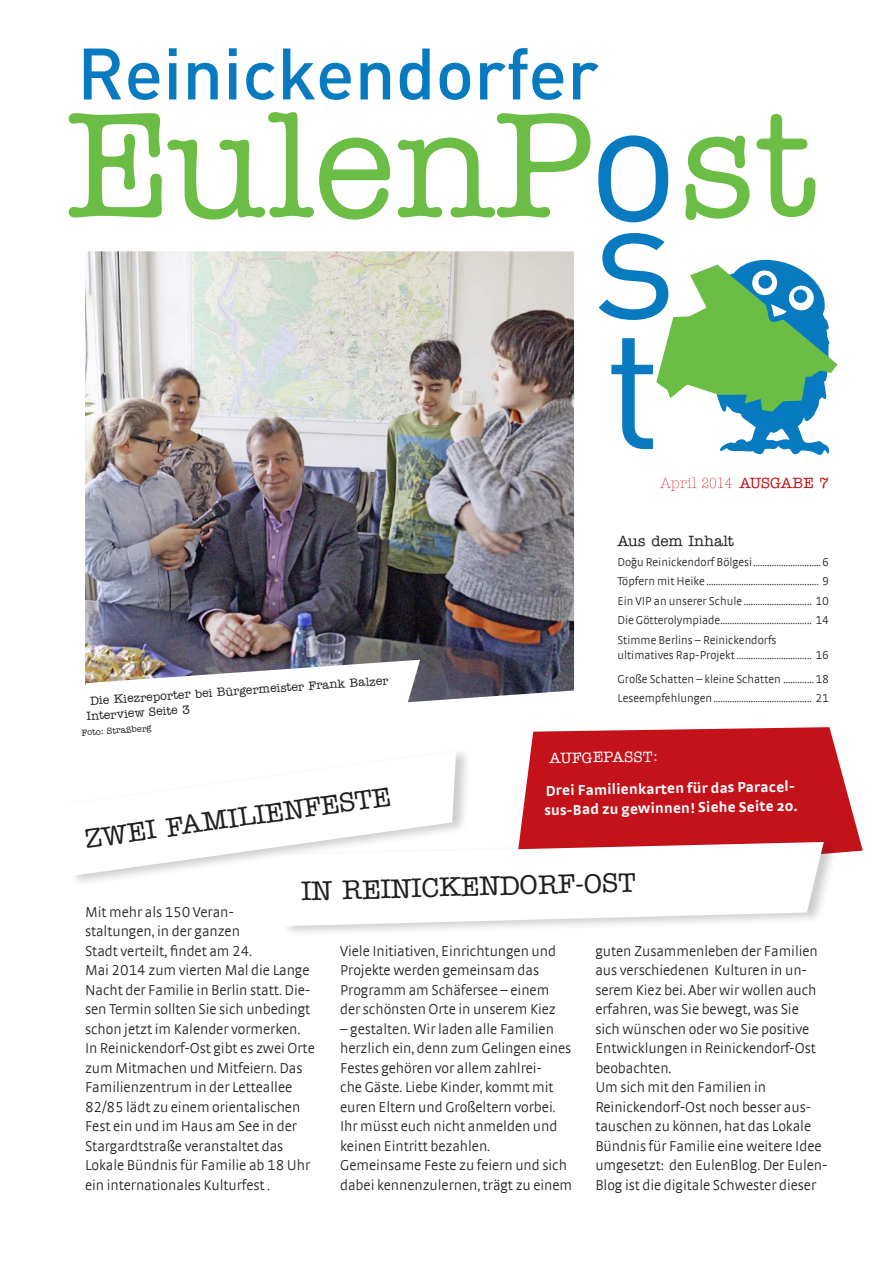
<style>
.page{position:relative;width:893px;height:1263px;background:#fff}
.page>*{position:absolute;margin:0;border:0;box-sizing:border-box;transform-origin:0 0}
.t1{font:172.35px/130.2px "DIN";color:#077ac0}
.t2{font:500 149.7px "American Typewriter";color:#6bbd46}
.t3{font:500 71.55px "DIN";color:#077ac0}
.t4{font:500 27px "American Typewriter";color:#231f20}
.t5{font:300 15px/19.5px "Strada TF";letter-spacing:-.005em;color:#231f20}
.t6{font:700 15px/19.5px "Strada";color:#fff}
.t7{font:500 15px "American Typewriter";color:#c4121a}
.t8{font:500 15px "American Typewriter";color:#231f20}
.t9{font:500 15px "American Typewriter";color:#fff}
.t10{font:300 12px/15px "Strada TF";color:#231f20}
.t11{font:500 12px/15px "American Typewriter";color:#231f20}
.t12{font:500 9px "American Typewriter";color:#231f20}
.s1{font-weight:300}
.s2{font-weight:300;font-stretch:condensed}
</style>
<div class="page">
<svg style="left:656px;top:259px;width:182px;height:196px"></svg>
<img style="left:85px;top:251px;width:489px;height:451px">
<svg style="left:519px;top:727px;width:344px;height:126px;background:#c92830"></svg>
<div style="left:60px;top:747px;width:412px;height:140px;background:#231f20;opacity:.22"></div>
<svg style="left:61px;top:751px;width:395px;height:125px"></svg>
<svg style="left:61px;top:660px;width:359px;height:90px"></svg>
<div style="left:280px;top:837px;width:560px;height:101px;background:#231f20;opacity:.22"></div>
<svg style="left:281px;top:842px;width:543px;height:84px"></svg>
<h3 class="t3" style="left:77px;top:28px;width:523px">Reinickendorfer</h3>
<h1 class="t1" style="left:587px;top:91px;width:94px">o</h1>
<h1 class="t1" style="left:591px;top:188px;width:88px">s t</h1>
<h2 class="t2" style="left:66px;top:82px;width:529px">EulenP</h2>
<h2 class="t2" style="left:678px;top:81px;width:140px">st</h2>
<p class="t7" style="left:660px;top:474px;width:171px"><span class="s1">April</span> <span class="s2">2014</span> AUSGABE 7</p>
<p class="t11" style="left:85px;top:694px;width:305px;text-indent:4px;rotate:-4deg">Die Kiezreporter bei Bürgermeister Frank Balzer<br>Interview Seite 3</p>
<p class="t12" style="left:81px;top:728px;width:71px;rotate:-4deg">Foto: Straßberg</p>
<h3 class="t4" style="left:83px;top:824px;width:310px;rotate:-8deg">ZWEI FAMILIENFESTE</h3>
<p class="t8" style="left:617px;top:533px;width:118px">Aus dem Inhalt</p>
<p class="t10" style="left:617px;top:554px;width:136px">Dog˘u Reinickendorf Bölgesi</p>
<p class="t10" style="left:822px;top:554px;width:8px">6</p>
<p class="t10" style="left:617px;top:573px;width:89px">Töpfern mit Heike</p>
<p class="t10" style="left:822px;top:573px;width:8px">9</p>
<p class="t10" style="left:617px;top:593px;width:126px">Ein VIP an unserer Schule</p>
<p class="t10" style="left:815px;top:593px;width:15px">10</p>
<p class="t10" style="left:617px;top:612px;width:104px">Die Götterolympiade</p>
<p class="t10" style="left:815px;top:612px;width:15px">14</p>
<p class="t10" style="left:617px;top:632px;width:161px">Stimme Berlins – Reinickendorfs ultimatives Rap-Projekt</p>
<p class="t10" style="left:815px;top:647px;width:15px">16</p>
<p class="t10" style="left:617px;top:671px;width:165px">Große Schatten – kleine Schatten</p>
<p class="t10" style="left:815px;top:671px;width:15px">18</p>
<p class="t10" style="left:617px;top:690px;width:96px">Leseempfehlungen</p>
<p class="t10" style="left:815px;top:690px;width:15px">21</p>
<p class="t9" style="left:549px;top:750px;width:110px;rotate:-1deg">AUFGEPASST:</p>
<p class="t6" style="left:544px;top:780px;width:254px;rotate:-1deg">Drei Familienkarten für das Paracel&shy;sus-Bad zu gewinnen! Siehe Seite 20.</p>
<h3 class="t4" style="left:301px;top:877px;width:336px;rotate:-2deg">IN REINICKENDORF-OST</h3>
<p class="t5" style="left:85px;top:902px;width:231px">Mit mehr als 150 Veran-<br>staltungen, in der ganzen<br>Stadt verteilt, findet am 24.<br>Mai 2014 zum vierten Mal die Lange Nacht der Familie in Berlin statt. Die&shy;sen Termin sollten Sie sich unbedingt schon jetzt im Kalender vormerken.<br>In Reinickendorf-Ost gibt es zwei Orte zum Mitmachen und Mitfeiern. Das Familienzentrum in der Letteallee 82/85 lädt zu einem orientalischen Fest ein und im Haus am See in der Stargardtstraße veranstaltet das Lokale Bündnis für Familie ab 18 Uhr ein internationales Kulturfest .</p>
<p class="t5" style="left:340px;top:941px;width:217px">Viele Initiativen, Einrichtungen und Projekte werden gemeinsam das Programm am Schäfersee – einem der schönsten Orte in unserem Kiez</p>
<p class="t5" style="left:340px;top:1019px;width:234px">– gestalten. Wir laden alle Familien herzlich ein, denn zum Gelingen eines Festes gehören vor allem zahlrei-<br>che Gäste. Liebe Kinder, kommt mit euren Eltern und Großeltern vorbei.<br>Ihr müsst euch nicht anmelden und keinen Eintritt bezahlen.<br>Gemeinsame Feste zu feiern und sich dabei kennenzulernen, trägt zu einem</p>
<p class="t5" style="left:595px;top:941px;width:234px">guten Zusammenleben der Familien aus verschiedenen Kulturen in un&shy;serem Kiez bei. Aber wir wollen auch erfahren, was Sie bewegt, was Sie<br>sich wünschen oder wo Sie positive Entwicklungen in Reinickendorf-Ost beobachten.<br>Um sich mit den Familien in Reinickendorf-Ost noch besser aus&shy;tauschen zu können, hat das Lokale Bündnis für Familie eine weitere Idee umgesetzt: den EulenBlog. Der Eulen-Blog ist die digitale Schwester dieser</p>
</div>
